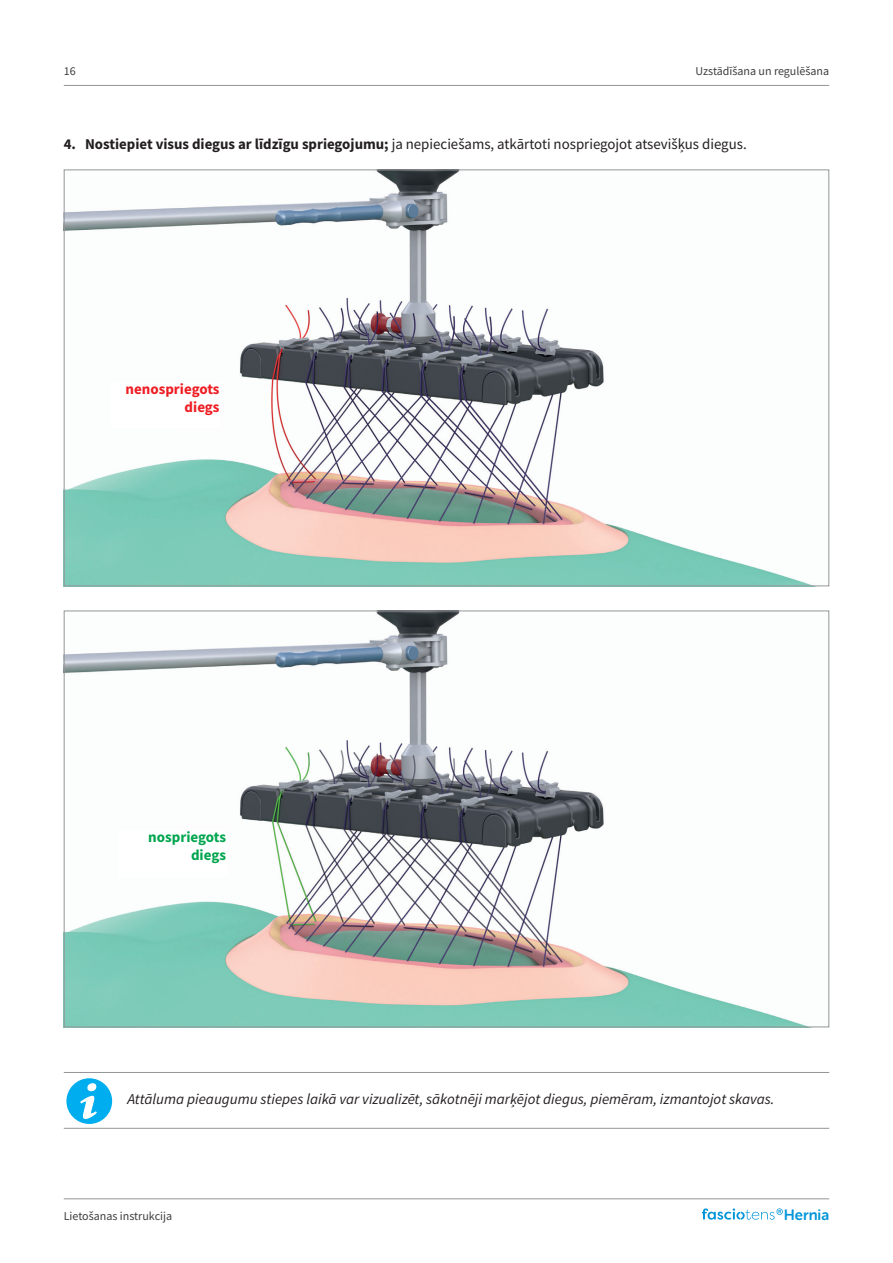
<style>
.page{position:relative;width:893px;height:1263px;background:#fff}
.page>*{position:absolute;margin:0;border:0;box-sizing:border-box;transform-origin:0 0}
.Fliesstext{font:15px "Source Sans Pro";color:#231f20}
.Info{font:italic 15px "Source Sans Pro";color:#231f20}
.Fliesstext-2{font:700 15px/18px "Source Sans Pro";color:#ee1d23;text-align:right}
.Fliesstext-3{font:700 15px/18px "Source Sans Pro";color:#00a54f;text-align:right}
.t1{font:15px "Museo Sans Rounded 700";color:#0095d9}
.Fliesstext-4{font:12px "Source Sans Pro";color:#3e3e3f}
.s1{font-weight:700}
</style>
<div class="page">
<hr style="left:64px;top:85px;width:765px;height:1px;background:#939598">
<hr style="left:64px;top:1198px;width:765px;height:1px;background:#939598">
<svg style="left:702px;top:1208px;width:81px;height:12px"></svg>
<img style="left:66px;top:172px;width:743px;height:412px">
<img style="left:66px;top:612px;width:738px;height:413px">
<div style="left:112px;top:382px;width:108px;height:46px;background:#fff"></div>
<div style="left:118px;top:831px;width:108px;height:46px;background:#fff"></div>
<hr style="left:64px;top:1128px;width:765px;height:1px;background:#939598">
<hr style="left:64px;top:1072px;width:765px;height:1px;background:#939598">
<div style="left:66px;top:1078px;width:46px;height:46px;background:#00aeef;border-radius:50%"></div>
<div style="left:87px;top:1083px;width:9px;height:8px;background:#fff;border-radius:4px"></div>
<svg style="left:80px;top:1096px;width:17px;height:23px"></svg>
<p class="Fliesstext-4" style="left:64px;top:63px;width:13px">16</p>
<p class="Fliesstext-4" style="left:695px;top:63px;width:135px">Uzstādīšana un regulēšana</p>
<p class="Fliesstext" style="left:64px;top:134px;width:684px"><span class="s1">4. Nostiepiet visus diegus ar līdzīgu spriegojumu;</span> ja nepieciešams, atkārtoti nospriegojot atsevišķus diegus.</p>
<p class="Fliesstext-2" style="left:126px;top:379px;width:96px">nenospriegots diegs</p>
<p class="Fliesstext-3" style="left:148px;top:828px;width:79px">nospriegots diegs</p>
<p class="Info" style="left:128px;top:1089px;width:648px">Attāluma pieaugumu stiepes laikā var vizualizēt, sākotnēji marķējot diegus, piemēram, izmantojot skavas.</p>
<p class="Fliesstext-4" style="left:64px;top:1208px;width:110px">Lietošanas instrukcija</p>
<p class="t1" style="left:784px;top:1206px;width:47px">Hernia</p>
</div>
